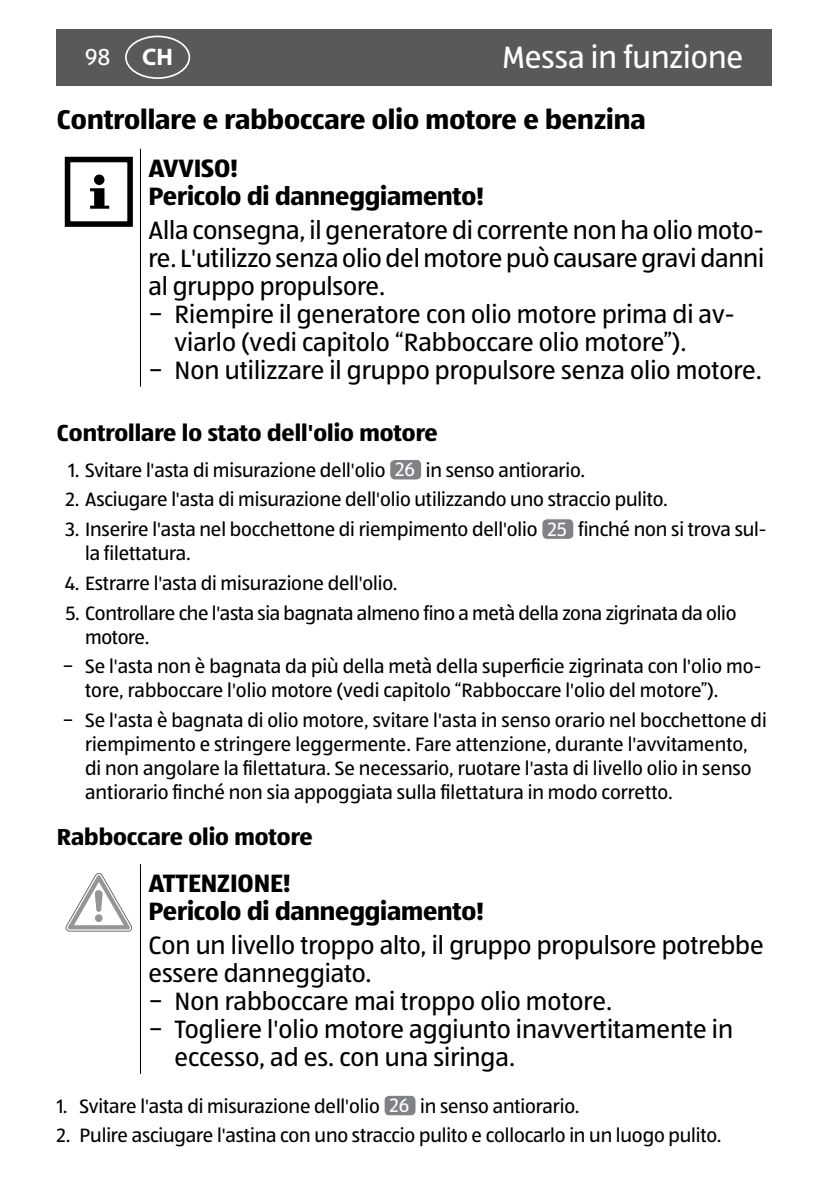
<style>
.page{position:relative;width:840px;height:1191px;background:#fff}
.page>*{position:absolute;margin:0;border:0;box-sizing:border-box;transform-origin:0 0}
.t1{font:32px "ALDISUEDOT";color:#fff}
.t2{font:700 28px "ALDISUEDOT";color:#000}
.t3{font:26px "ALDISUEDOT";letter-spacing:-.005em;color:#000}
.t4{font:700 26px/28px "ALDISUEDOT";letter-spacing:-.005em;color:#000}
.t5{font:700 24px "ALDISUEDOT";color:#000}
.t6{font:24px "ALDISUEDOT";color:#fff}
.t7{font:700 24px "Myriad Pro";color:#fff}
.t8{font:20px/24px "ALDISUEDOT";letter-spacing:-.005em;color:#000}
.s1{color:#fff}
</style>
<div class="page">
<div style="left:57px;top:29px;width:714px;height:56px;background:#58595b"></div>
<div style="left:125px;top:36px;width:65px;height:43px;border:2px solid #fafdff;border-radius:50%"></div>
<hr style="left:140px;top:149px;width:1px;height:237px;background:#000">
<div style="left:65px;top:157px;width:68px;height:70px;border:6px solid #000"></div>
<div style="left:94px;top:174px;width:10px;height:11px;background:#000;border-radius:50%"></div>
<svg style="left:90px;top:188px;width:19px;height:21px"></svg>
<div style="left:389px;top:459px;width:32px;height:21px;background:#808285;border-radius:5px"></div>
<div style="left:389px;top:459px;width:33px;height:21px;border:1px solid #fff;border-radius:5px"></div>
<div style="left:541px;top:519px;width:32px;height:20px;background:#808285;border-radius:5px"></div>
<div style="left:541px;top:518px;width:33px;height:22px;border:1px solid #fff;border-radius:5px"></div>
<hr style="left:140px;top:864px;width:1px;height:210px;background:#000">
<svg style="left:66px;top:873px;width:66px;height:58px"></svg>
<div style="left:384px;top:1095px;width:32px;height:20px;background:#808285;border-radius:5px"></div>
<div style="left:383px;top:1094px;width:33px;height:22px;border:1px solid #fff;border-radius:5px"></div>
<p class="t6" style="left:85px;top:41px;width:27px">98</p>
<p class="t7" style="left:142px;top:42px;width:32px">CH</p>
<h1 class="t1" style="left:502px;top:36px;width:242px">Messa in funzione</h1>
<h2 class="t2" style="left:57px;top:101px;width:590px">Controllare e rabboccare olio motore e benzina</h2>
<h3 class="t4" style="left:148px;top:153px;width:337px">AVVISO!<br>Pericolo di danneggiamento!</h3>
<h3 class="t3" style="left:148px;top:213px;width:616px">Alla consegna, il generatore di corrente non ha olio moto-</h3>
<h3 class="t3" style="left:148px;top:241px;width:617px">re. L'utilizzo senza olio del motore può causare gravi danni</h3>
<h3 class="t3" style="left:148px;top:269px;width:238px">al gruppo propulsore.</h3>
<h3 class="t3" style="left:148px;top:297px;width:587px">− Riempire il generatore con olio motore prima di av-</h3>
<h3 class="t3" style="left:174px;top:325px;width:513px">viarlo (vedi capitolo “Rabboccare olio motore”).</h3>
<h3 class="t3" style="left:148px;top:353px;width:614px">− Non utilizzare il gruppo propulsore senza olio motore.</h3>
<p class="t5" style="left:57px;top:417px;width:382px">Controllare lo stato dell'olio motore</p>
<p class="t8" style="left:69px;top:457px;width:518px">1. Svitare l'asta di misurazione dell'olio <span class="s1">26</span> in senso antiorario.</p>
<p class="t8" style="left:66px;top:487px;width:603px">2. Asciugare l'asta di misurazione dell'olio utilizzando uno straccio pulito.</p>
<p class="t8" style="left:85px;top:517px;width:682px;text-indent:-20px">3. Inserire l'asta nel bocchettone di riempimento dell'olio <span class="s1">25</span> finché non si trova sul&shy;la filettatura.</p>
<p class="t8" style="left:65px;top:570px;width:334px">4. Estrarre l'asta di misurazione dell'olio.</p>
<p class="t8" style="left:85px;top:600px;width:652px;text-indent:-20px">5. Controllare che l'asta sia bagnata almeno fino a metà della zona zigrinata da olio motore.</p>
<p class="t8" style="left:85px;top:654px;width:677px;text-indent:-23px">− Se l'asta non è bagnata da più della metà della superficie zigrinata con l'olio mo&shy;tore, rabboccare l'olio motore (vedi capitolo “Rabboccare l'olio del motore”).</p>
<p class="t8" style="left:85px;top:707px;width:682px;text-indent:-23px">− Se l'asta è bagnata di olio motore, svitare l'asta in senso orario nel bocchettone di riempimento e stringere leggermente. Fare attenzione, durante l'avvitamento, di non angolare la filettatura. Se necessario, ruotare l'asta di livello olio in senso antiorario finché non sia appoggiata sulla filettatura in modo corretto.</p>
<p class="t5" style="left:57px;top:820px;width:257px">Rabboccare olio motore</p>
<h3 class="t4" style="left:148px;top:868px;width:337px">ATTENZIONE!<br>Pericolo di danneggiamento!</h3>
<h3 class="t3" style="left:148px;top:928px;width:616px">Con un livello troppo alto, il gruppo propulsore potrebbe</h3>
<h3 class="t3" style="left:148px;top:956px;width:224px">essere danneggiato.</h3>
<h3 class="t3" style="left:148px;top:984px;width:465px">− Non rabboccare mai troppo olio motore.</h3>
<h3 class="t3" style="left:148px;top:1012px;width:586px">− Togliere l'olio motore aggiunto inavvertitamente in</h3>
<h3 class="t3" style="left:174px;top:1040px;width:342px">eccesso, ad es. con una siringa.</h3>
<p class="t8" style="left:57px;top:1093px;width:524px">1. Svitare l'asta di misurazione dell'olio <span class="s1">26</span> in senso antiorario.</p>
<p class="t8" style="left:57px;top:1123px;width:666px">2. Pulire asciugare l'astina con uno straccio pulito e collocarlo in un luogo pulito.</p>
</div>
